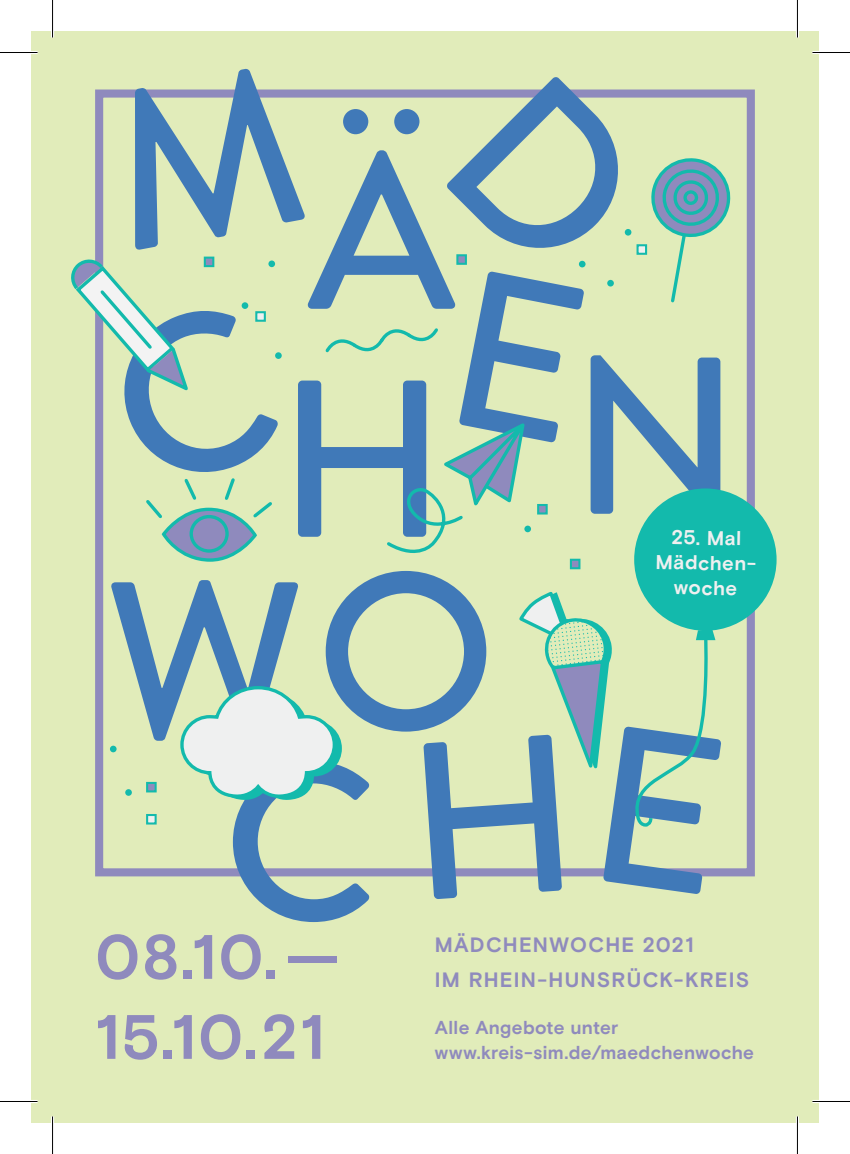
<style>
.page{position:relative;width:850px;height:1154px;background:#fff}
.page>*{position:absolute;margin:0;border:0;box-sizing:border-box;transform-origin:0 0}
.t1{font:500 223.25px "Brandon Grotesque";color:#4079b8}
.t2{font:700 62.5px/80px "Basis Grotesque Pro";letter-spacing:.03em;color:#8f8abd}
.t3{font:700 20.75px/35px "Basis Grotesque Pro";letter-spacing:.06em;color:#8f8abd}
.t4{font:700 20px/25px "Basis Grotesque Pro";color:#eff0f0;text-align:center}
.t5{font:700 18.75px/25px "Basis Grotesque Pro";letter-spacing:.02em;color:#8f8abd}
</style>
<div class="page">
<div style="left:31px;top:31px;width:787px;height:1092px;background:#e1ecba"></div>
<div style="left:95px;top:89px;width:659px;height:787px;border:8px solid #8f8abd"></div>
<svg style="left:607px;top:280px;width:6px;height:6px"></svg>
<div style="left:125px;top:789px;width:7px;height:7px;background:#13baac;border-radius:50%"></div>
<svg style="left:110px;top:746px;width:6px;height:6px"></svg>
<div style="left:634px;top:488px;width:142px;height:143px;background:#13baac;border-radius:50%"></div>
<svg style="left:180px;top:686px;width:162px;height:114px"></svg>
<div style="left:146px;top:814px;width:11px;height:10px;background:#eff0f0;border:2px solid #13baac"></div>
<div style="left:146px;top:782px;width:11px;height:10px;background:#8f8abd;border:2px solid #13baac"></div>
<div style="left:569px;top:559px;width:11px;height:10px;background:#8f8abd;border:2px solid #13baac"></div>
<svg style="left:651px;top:158px;width:80px;height:145px"></svg>
<div style="left:682px;top:190px;width:16px;height:15px;border:3px solid #13baac;border-radius:50%"></div>
<hr style="left:0;top:51px;width:38px;height:3px;background:#fff">
<hr style="left:812px;top:51px;width:37px;height:3px;background:#fff">
<hr style="left:0;top:1100px;width:38px;height:3px;background:#fff">
<hr style="left:812px;top:1100px;width:37px;height:3px;background:#fff">
<hr style="left:51px;top:0;width:3px;height:38px;background:#fff">
<hr style="left:51px;top:1116px;width:3px;height:38px;background:#fff">
<hr style="left:795px;top:0;width:3px;height:38px;background:#fff">
<hr style="left:795px;top:1116px;width:3px;height:38px;background:#fff">
<hr style="left:0;top:52px;width:38px;height:1px;background:#000">
<hr style="left:812px;top:52px;width:37px;height:1px;background:#000">
<hr style="left:0;top:1101px;width:38px;height:1px;background:#000">
<hr style="left:812px;top:1101px;width:37px;height:1px;background:#000">
<hr style="left:52px;top:0;width:1px;height:38px;background:#000">
<hr style="left:52px;top:1116px;width:1px;height:38px;background:#000">
<hr style="left:796px;top:0;width:1px;height:38px;background:#000">
<hr style="left:796px;top:1116px;width:1px;height:38px;background:#000">
<svg style="left:423px;top:592px;width:298px;height:285px"></svg>
<svg style="left:71px;top:89px;width:510px;height:472px"></svg>
<svg style="left:445px;top:89px;width:205px;height:191px"></svg>
<h1 class="t1" style="left:276px;top:306px;width:173px">H</h1>
<h1 class="t1" style="left:104px;top:503px;width:394px">WO</h1>
<h1 class="t1" style="left:568px;top:283px;width:174px">N</h1>
<p class="t4" style="left:656px;top:525px;width:103px;rotate:1deg">25. Mal<br>Mädchen&shy;woche</p>
<h1 class="t1" style="left:222px;top:689px;width:157px">C</h1>
<h2 class="t2" style="left:95px;top:919px;width:245px">08.10.—<br>15.10.21</h2>
<p class="t3" style="left:434px;top:928px;width:315px">MÄDCHENWOCHE 2021<br>IM RHEIN-HUNSRÜCK-KREIS</p>
<p class="t5" style="left:434px;top:1015px;width:320px">Alle Angebote unter www.kreis-sim.de/maedchenwoche</p>
</div>
